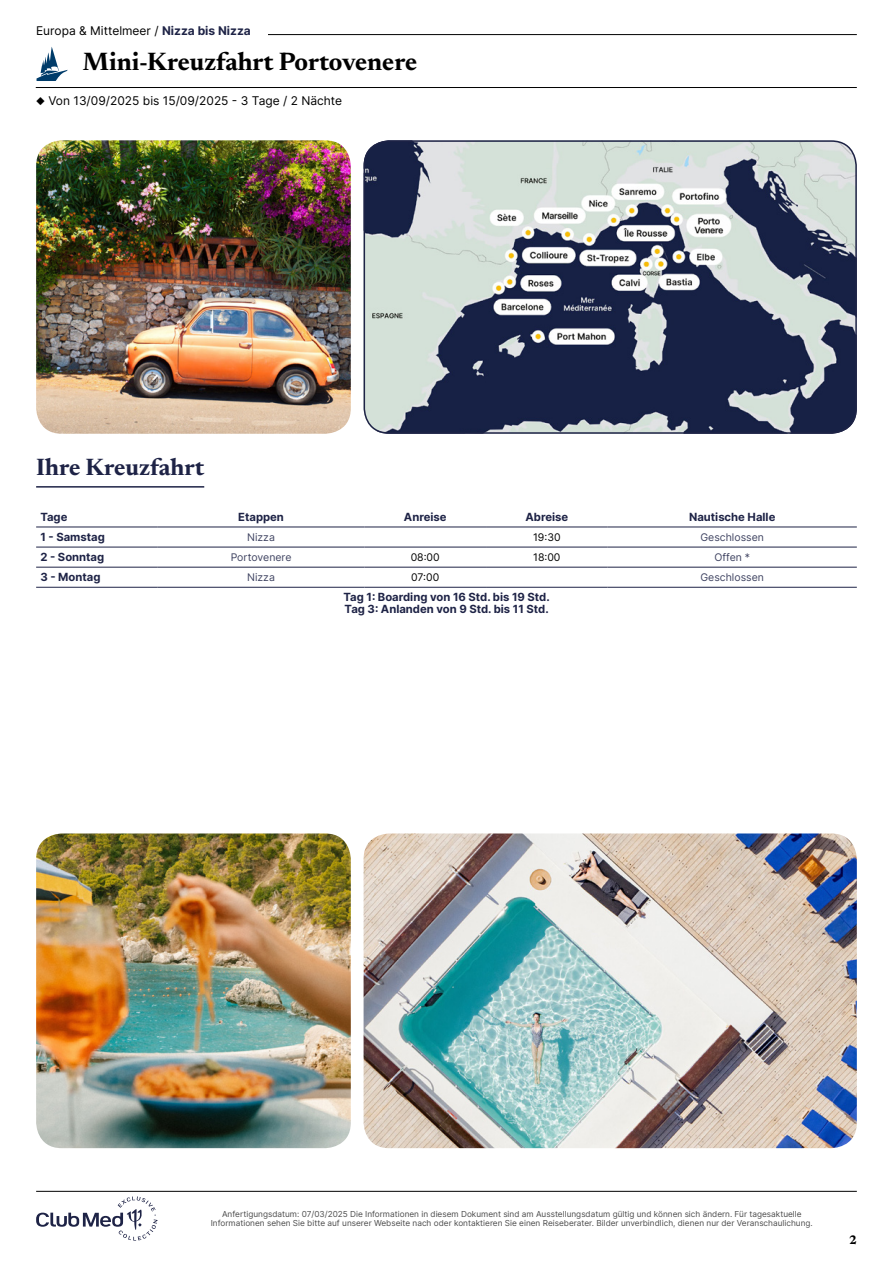
<style>
.page{position:relative;width:893px;height:1263px;background:#fff}
.page>*{position:absolute;margin:0;border:0;box-sizing:border-box;transform-origin:0 0}
.t1{font:700 25.5px "Newsreader 24 pt";color:#000}
.t2{font:700 24px "Newsreader 24 pt";color:#1e2346}
.t3{font:700 12.6px "Newsreader 24 pt";color:#000}
.t4{font:12px "Inter";color:#000}
.t5{font:700 11.25px/12px "Inter";color:#1e2346}
.t6{font:10.5px "Inter";color:#404462}
.t7{font:10.5px "Inter";color:#000}
.t8{font:8.25px/9px "Inter";color:#4d4d4d;text-align:center}
.s1{font-weight:700;color:#1e2346}
</style>
<div class="page">
<hr style="left:107px;top:34px;width:750px;height:1px;background:#000">
<hr style="left:36px;top:87px;width:821px;height:1px;background:#000">
<svg style="left:36px;top:47px;width:32px;height:34px"></svg>
<div style="left:36px;top:26px;width:232px;height:17px;background:#fff"></div>
<img style="left:364px;top:833px;width:493px;height:315px">
<hr style="left:36px;top:527px;width:122px;height:1px;background:#1e2346">
<hr style="left:158px;top:527px;width:206px;height:1px;background:#1e2346">
<hr style="left:364px;top:527px;width:122px;height:1px;background:#1e2346">
<hr style="left:486px;top:527px;width:122px;height:1px;background:#1e2346">
<hr style="left:608px;top:527px;width:249px;height:1px;background:#1e2346">
<hr style="left:36px;top:547px;width:122px;height:1px;background:#1e2346">
<hr style="left:158px;top:547px;width:206px;height:1px;background:#1e2346">
<hr style="left:364px;top:547px;width:122px;height:1px;background:#1e2346">
<hr style="left:486px;top:547px;width:122px;height:1px;background:#1e2346">
<hr style="left:608px;top:547px;width:249px;height:1px;background:#1e2346">
<hr style="left:36px;top:567px;width:122px;height:1px;background:#1e2346">
<hr style="left:36px;top:587px;width:122px;height:1px;background:#1e2346">
<hr style="left:158px;top:567px;width:206px;height:1px;background:#1e2346">
<hr style="left:158px;top:587px;width:206px;height:1px;background:#1e2346">
<hr style="left:364px;top:567px;width:122px;height:1px;background:#1e2346">
<hr style="left:364px;top:587px;width:122px;height:1px;background:#1e2346">
<hr style="left:486px;top:567px;width:122px;height:1px;background:#1e2346">
<hr style="left:486px;top:587px;width:122px;height:1px;background:#1e2346">
<hr style="left:608px;top:567px;width:249px;height:1px;background:#1e2346">
<hr style="left:608px;top:587px;width:249px;height:1px;background:#1e2346">
<img style="left:364px;top:140px;width:493px;height:294px">
<div style="left:364px;top:140px;width:493px;height:294px;border:2px solid #1e2346;border-radius:25px"></div>
<img style="left:36px;top:140px;width:315px;height:294px">
<img style="left:36px;top:833px;width:315px;height:315px">
<hr style="left:36px;top:486px;width:168px;height:2px;background:#1e2346">
<svg style="left:36px;top:1196px;width:122px;height:44px"></svg>
<hr style="left:36px;top:1191px;width:821px;height:1px;background:#000">
<h3 class="t4" style="left:36px;top:22px;width:216px">Europa &amp; Mittelmeer / <span class="s1">Nizza bis Nizza</span></h3>
<h1 class="t1" style="left:83px;top:43px;width:336px">Mini-Kreuzfahrt Portovenere</h1>
<h3 class="t4" style="left:36px;top:92px;width:308px">◆ Von 13/09/2025 bis 15/09/2025 - 3 Tage / 2 Nächte</h3>
<h2 class="t2" style="left:36px;top:450px;width:170px">Ihre Kreuzfahrt</h2>
<h3 class="t5" style="left:40px;top:510px;width:29px">Tage</h3>
<h3 class="t5" style="left:238px;top:510px;width:47px">Etappen</h3>
<h3 class="t5" style="left:404px;top:510px;width:44px">Anreise</h3>
<h3 class="t5" style="left:525px;top:510px;width:44px">Abreise</h3>
<h3 class="t5" style="left:689px;top:510px;width:88px">Nautische Halle</h3>
<h3 class="t5" style="left:40px;top:531px;width:66px">1 - Samstag</h3>
<p class="t6" style="left:247px;top:529px;width:29px">Nizza</p>
<p class="t7" style="left:533px;top:529px;width:29px">19:30</p>
<p class="t6" style="left:700px;top:529px;width:65px">Geschlossen</p>
<h3 class="t5" style="left:40px;top:551px;width:65px">2 - Sonntag</h3>
<p class="t6" style="left:231px;top:549px;width:62px">Portovenere</p>
<p class="t7" style="left:411px;top:549px;width:31px">08:00</p>
<p class="t7" style="left:533px;top:549px;width:29px">18:00</p>
<p class="t6" style="left:714px;top:549px;width:37px">Offen *</p>
<h3 class="t5" style="left:40px;top:571px;width:62px">3 - Montag</h3>
<p class="t6" style="left:247px;top:570px;width:29px">Nizza</p>
<p class="t7" style="left:411px;top:570px;width:30px">07:00</p>
<p class="t6" style="left:700px;top:570px;width:65px">Geschlossen</p>
<h3 class="t5" style="left:344px;top:591px;width:208px">Tag 1: Boarding von 16 Std. bis 19 Std.<br>Tag 3: Anlanden von 9 Std. bis 11 Std.</h3>
<p class="t8" style="left:211px;top:1209px;width:604px">Anfertigungsdatum: 07/03/2025 Die Informationen in diesem Dokument sind am Ausstellungsdatum gültig und können sich ändern. Für tagesaktuelle<br>Informationen sehen Sie bitte auf unserer Webseite nach oder kontaktieren Sie einen Reiseberater. Bilder unverbindlich, dienen nur der Veranschaulichung.</p>
<h3 class="t3" style="left:849px;top:1230px;width:9px">2</h3>
</div>
